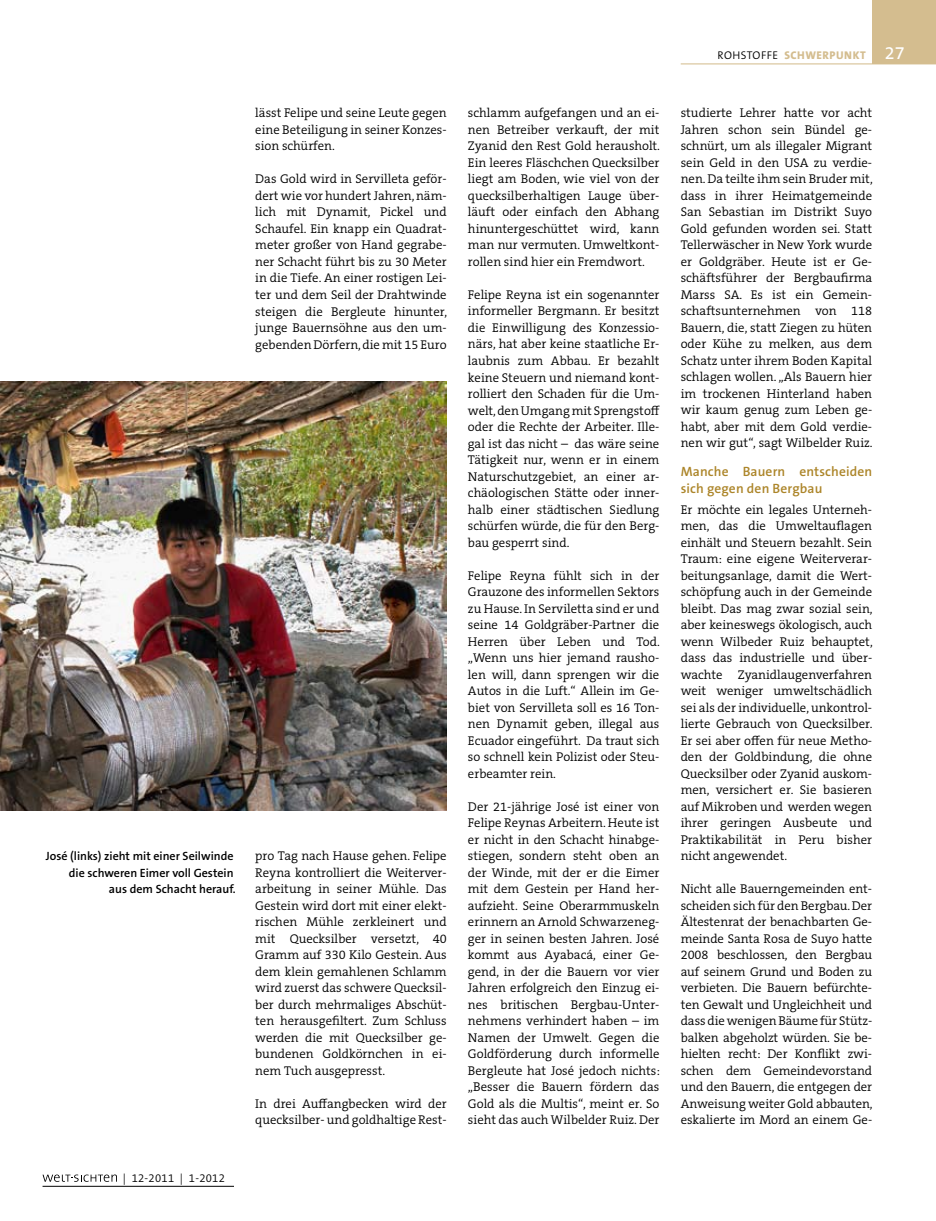
<style>
.page{position:relative;width:936px;height:1221px;background:#fff}
.page>*{position:absolute;margin:0;border:0;box-sizing:border-box;transform-origin:0 0}
.t1{font:600 13.5px/16.5px "The Sans B W6";letter-spacing:.01em;color:#ac8529}
.t2{font:300 12.75px/16.5px "The Serif B W4";color:#000;text-align:justify}
.t3{font:600 12px/16.5px "The Sans B W6";color:#000;text-align:right}
.t4{font:300 11.25px "The Sans B W4";letter-spacing:.025em;color:#000}
.t5{font:800 11.25px "The Sans B W8";letter-spacing:.045em;color:#d4bd8f}
.s1{font-family:"The Sans B W5 Plain";font-weight:400;font-size:18px;color:#fff}
</style>
<div class="page">
<div style="left:872px;top:0;width:63px;height:64px;background:#d4bd8f"></div>
<hr style="left:680px;top:63px;width:255px;height:1px;background:#d4bd8f">
<hr style="left:43px;top:1185px;width:191px;height:1px;background:#000">
<svg style="left:43px;top:1174px;width:74px;height:7px"></svg>
<img style="left:0;top:381px;width:446px;height:429px">
<p class="t2" style="left:255px;top:105px;width:193px">lässt Felipe und seine Leute gegen eine Beteiligung in seiner Konzes&shy;sion schürfen.</p>
<p class="t2" style="left:255px;top:171px;width:193px">Das Gold wird in Servilleta geför&shy;dert wie vor hundert Jahren, näm&shy;lich mit Dynamit, Pickel und Schaufel. Ein knapp ein Quadrat&shy;meter großer von Hand gegrabe&shy;ner Schacht führt bis zu 30 Meter in die Tiefe. An einer rostigen Lei&shy;ter und dem Seil der Drahtwinde steigen die Bergleute hinunter, junge Bauernsöhne aus den um&shy;gebenden Dörfern, die mit 15 Euro</p>
<p class="t3" style="left:46px;top:848px;width:191px">José (links) zieht mit einer Seilwinde die schweren Eimer voll Gestein<br>aus dem Schacht herauf.</p>
<p class="t4" style="left:123px;top:1170px;width:104px">| 12-2011 | 1-2012</p>
<p class="t2" style="left:255px;top:847px;width:193px">pro Tag nach Hause gehen. Felipe Reyna kontrolliert die Weiterver&shy;arbeitung in seiner Mühle. Das Gestein wird dort mit einer elekt&shy;rischen Mühle zerkleinert und mit Quecksilber versetzt, 40<br>Gramm auf 330 Kilo Gestein. Aus dem klein gemahlenen Schlamm wird zuerst das schwere Quecksil&shy;ber durch mehrmaliges Abschüt&shy;ten herausgefiltert. Zum Schluss werden die mit Quecksilber ge&shy;bundenen Goldkörnchen in ei&shy;nem Tuch ausgepresst.</p>
<p class="t2" style="left:255px;top:1095px;width:193px">In drei Auffangbecken wird der quecksilber- und goldhaltige Rest-</p>
<p class="t2" style="left:468px;top:105px;width:193px">schlamm aufgefangen und an ei&shy;nen Betreiber verkauft, der mit Zyanid den Rest Gold herausholt.<br>Ein leeres Fläschchen Quecksilber liegt am Boden, wie viel von der quecksilberhaltigen Lauge über&shy;läuft oder einfach den Abhang hinuntergeschüttet wird, kann man nur vermuten. Umweltkont&shy;rollen sind hier ein Fremdwort.</p>
<p class="t2" style="left:468px;top:286px;width:193px">Felipe Reyna ist ein sogenannter informeller Bergmann. Er besitzt die Einwilligung des Konzessio&shy;närs, hat aber keine staatliche Er&shy;laubnis zum Abbau. Er bezahlt keine Steuern und niemand kont&shy;rolliert den Schaden für die Um&shy;welt, den Umgang mit Sprengstoff oder die Rechte der Arbeiter. Ille&shy;gal ist das nicht – das wäre seine Tätigkeit nur, wenn er in einem Naturschutzgebiet, an einer ar&shy;chäologischen Stätte oder inner&shy;halb einer städtischen Siedlung schürfen würde, die für den Berg&shy;bau gesperrt sind.</p>
<p class="t2" style="left:468px;top:567px;width:193px">Felipe Reyna fühlt sich in der Grauzone des informellen Sektors zu Hause. In Serviletta sind er und seine 14 Goldgräber-Partner die Herren über Leben und Tod. „Wenn uns hier jemand rausho&shy;len will, dann sprengen wir die Autos in die Luft.“ Allein im Ge&shy;biet von Servilleta soll es 16 Ton&shy;nen Dynamit geben, illegal aus Ecuador eingeführt. Da traut sich so schnell kein Polizist oder Steu&shy;erbeamter rein.</p>
<p class="t2" style="left:468px;top:798px;width:193px">Der 21-jährige José ist einer von Felipe Reynas Arbeitern. Heute ist er nicht in den Schacht hinabge&shy;stiegen, sondern steht oben an der Winde, mit der er die Eimer mit dem Gestein per Hand her&shy;aufzieht. Seine Oberarmmuskeln erinnern an Arnold Schwarzeneg&shy;ger in seinen besten Jahren. José kommt aus Ayabacá, einer Ge&shy;gend, in der die Bauern vor vier Jahren erfolgreich den Einzug ei&shy;nes britischen Bergbau-Unter&shy;nehmens verhindert haben – im Namen der Umwelt. Gegen die Goldförderung durch informelle Bergleute hat José jedoch nichts: „Besser die Bauern fördern das Gold als die Multis“, meint er. So sieht das auch Wilbelder Ruiz. Der</p>
<p class="t4" style="left:717px;top:48px;width:8px">ROHSTOFFE</p>
<p class="t5" style="left:784px;top:48px;width:122px">SCHWERPUNKT <span class="s1">27</span></p>
<p class="t2" style="left:680px;top:105px;width:193px">studierte Lehrer hatte vor acht Jahren schon sein Bündel ge&shy;schnürt, um als illegaler Migrant sein Geld in den USA zu verdie&shy;nen. Da teilte ihm sein Bruder mit, dass in ihrer Heimatgemeinde San Sebastian im Distrikt Suyo Gold gefunden worden sei. Statt Tellerwäscher in New York wurde er Goldgräber. Heute ist er Ge&shy;schäftsführer der Bergbaufirma Marss SA. Es ist ein Gemein&shy;schaftsunternehmen von 118<br>Bauern, die, statt Ziegen zu hüten oder Kühe zu melken, aus dem Schatz unter ihrem Boden Kapital schlagen wollen. „Als Bauern hier im trockenen Hinterland haben wir kaum genug zum Leben ge&shy;habt, aber mit dem Gold verdie&shy;nen wir gut“, sagt Wilbelder Ruiz.</p>
<p class="t1" style="left:680px;top:463px;width:193px">Manche Bauern entscheiden sich gegen den Bergbau</p>
<p class="t2" style="left:680px;top:501px;width:193px">Er möchte ein legales Unterneh&shy;men, das die Umweltauflagen einhält und Steuern bezahlt. Sein Traum: eine eigene Weiterverar&shy;beitungsanlage, damit die Wert&shy;schöpfung auch in der Gemeinde bleibt. Das mag zwar sozial sein, aber keineswegs ökologisch, auch wenn Wilbeder Ruiz behauptet, dass das industrielle und über&shy;wachte Zyanidlaugenverfahren weit weniger umweltschädlich sei als der individuelle, unkontrol&shy;lierte Gebrauch von Quecksilber.<br>Er sei aber offen für neue Metho&shy;den der Goldbindung, die ohne Quecksilber oder Zyanid auskom&shy;men, versichert er. Sie basieren auf Mikroben und werden wegen ihrer geringen Ausbeute und Praktikabilität in Peru bisher nicht angewendet.</p>
<p class="t2" style="left:680px;top:880px;width:193px">Nicht alle Bauerngemeinden ent&shy;scheiden sich für den Bergbau. Der Ältestenrat der benachbarten Ge&shy;meinde Santa Rosa de Suyo hatte 2008 beschlossen, den Bergbau auf seinem Grund und Boden zu verbieten. Die Bauern befürchte&shy;ten Gewalt und Ungleichheit und dass die wenigen Bäume für Stütz&shy;balken abgeholzt würden. Sie be&shy;hielten recht: Der Konflikt zwi&shy;schen dem Gemeindevorstand und den Bauern, die entgegen der Anweisung weiter Gold abbauten, eskalierte im Mord an einem Ge-</p>
</div>
